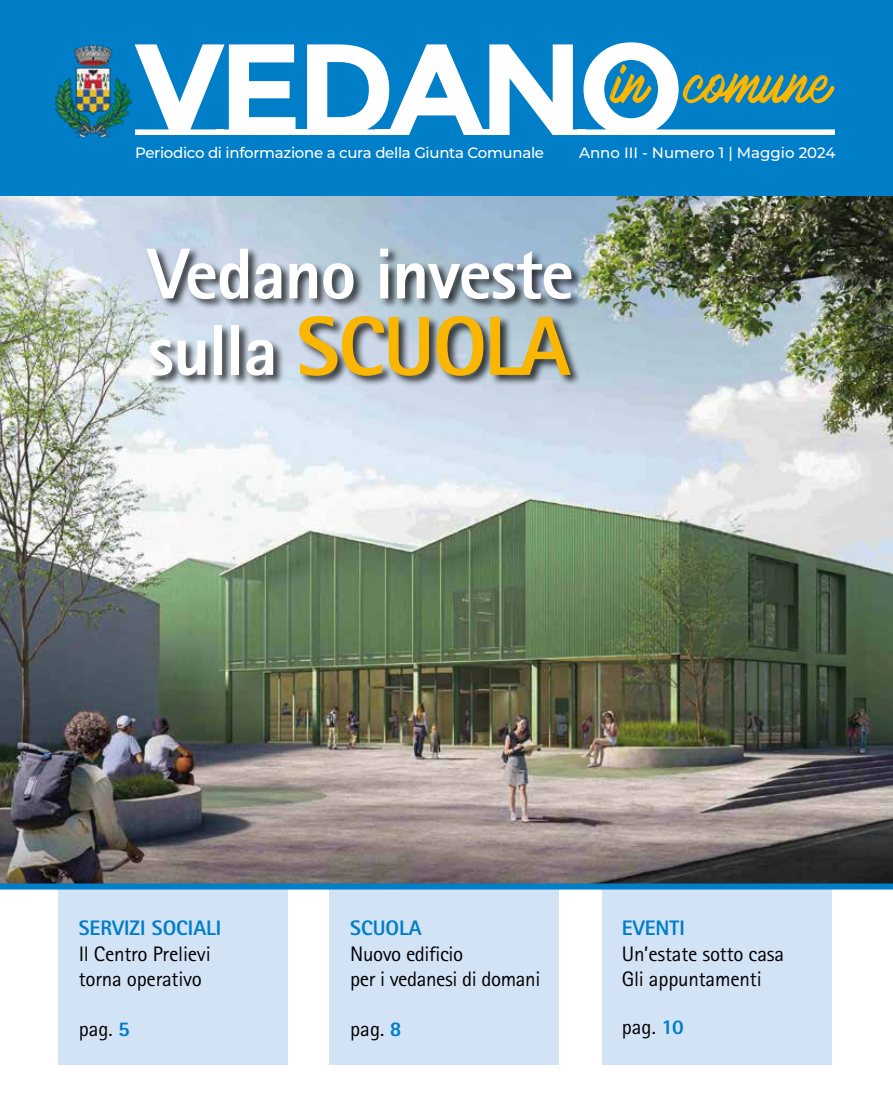
<style>
.page{position:relative;width:893px;height:1106px;background:#fff}
.page>*{position:absolute;margin:0;border:0;box-sizing:border-box;transform-origin:0 0}
.t1{font:800 84px "Rotis Sans Serif Std";letter-spacing:-.02em;color:#fab600}
.t2{font:800 72px "Rotis Sans Serif Std";letter-spacing:-.02em;color:#fff}
.t3{font:51px "Mark My Words";color:#fab600}
.t4{font:21px/25.2px "Rotis Sans Serif Std";letter-spacing:-.01em;color:#000}
.t5{font:800 21px "Rotis Sans Serif Std";color:#007ec7}
.t6{font:500 15px "Montserrat";letter-spacing:-.02em;color:#fff}
.t7{font:500 15px "Montserrat";color:#fff}
.s1{font-size:72px;color:#fff}
.s2{font-weight:800;color:#007ec7}
</style>
<div class="page">
<div style="left:0;top:0;width:893px;height:197px;background:#007ec7"></div>
<div style="left:58px;top:888px;width:230px;height:176px;background:#d3e3f6"></div>
<div style="left:330px;top:888px;width:229px;height:176px;background:#d3e3f6"></div>
<div style="left:602px;top:888px;width:229px;height:176px;background:#d3e3f6"></div>
<svg style="left:135px;top:42px;width:700px;height:93px"></svg>
<img style="left:55px;top:46px;width:76px;height:90px">
<img style="left:0;top:197px;width:893px;height:686px">
<div style="left:0;top:883px;width:893px;height:6px;background:#007ec7"></div>
<div style="left:146px;top:247px;width:437px;height:140px;background:#000;opacity:.75"></div>
<h3 class="t3" style="left:614px;top:56px;width:219px">in comune</h3>
<p class="t6" style="left:135px;top:142px;width:411px">Periodico di informazione a cura della Giunta Comunale</p>
<p class="t7" style="left:579px;top:142px;width:258px">Anno III - Numero 1 | Maggio 2024</p>
<h2 class="t2" style="left:148px;top:228px;width:428px">Vedano investe</h2>
<h1 class="t1" style="left:148px;top:293px;width:425px"><span class="s1">sulla</span> SCUOLA</h1>
<p class="t5" style="left:79px;top:915px;width:144px">SERVIZI SOCIALI</p>
<p class="t4" style="left:79px;top:940px;width:134px">Il Centro Prelievi torna operativo</p>
<p class="t4" style="left:79px;top:1016px;width:53px">pag. <span class="s2">5</span></p>
<p class="t5" style="left:350px;top:915px;width:73px">SCUOLA</p>
<p class="t4" style="left:350px;top:940px;width:192px">Nuovo edificio<br>per i vedanesi di domani</p>
<p class="t4" style="left:350px;top:1016px;width:53px">pag. <span class="s2">8</span></p>
<p class="t5" style="left:622px;top:915px;width:65px">EVENTI</p>
<p class="t4" style="left:622px;top:940px;width:164px">Un’estate sotto casa<br>Gli appuntamenti</p>
<p class="t4" style="left:622px;top:1014px;width:64px">pag. <span class="s2">10</span></p>
</div>
